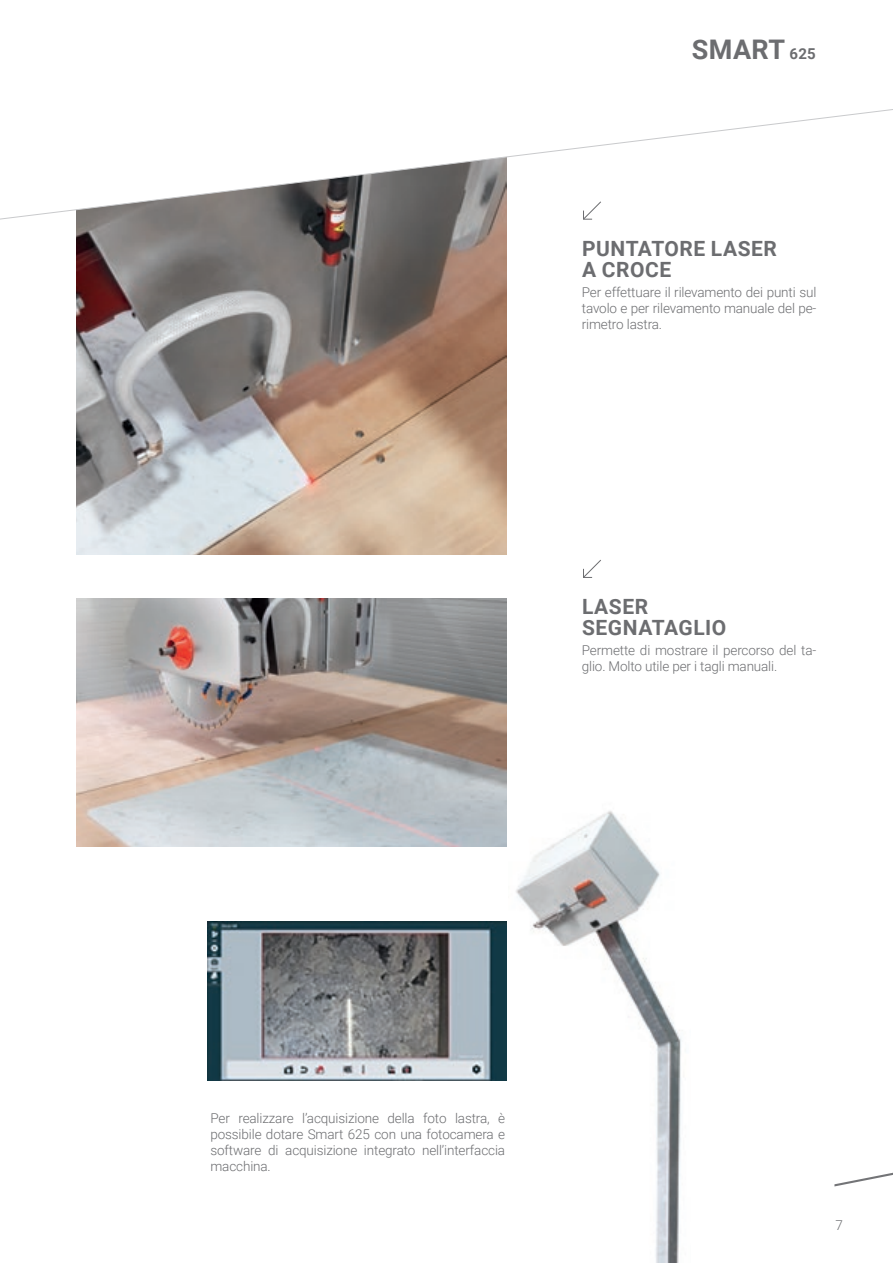
<style>
.page{position:relative;width:893px;height:1263px;background:#fff}
.page>*{position:absolute;margin:0;border:0;box-sizing:border-box;transform-origin:0 0}
.t1{font:700 27px "Roboto";letter-spacing:.015em;color:#6c6d70}
._4_TITOLINO_Grigio_1{font:700 21px "Roboto";letter-spacing:.025em;color:#6c6d70}
._5_TESTO_9_grigio{font:300 13.5px/16.2px "Roboto";letter-spacing:-.01em;color:#6c6d70;text-align:justify}
.s1{font-size:15px}
</style>
<div class="page">
<svg style="left:834px;top:1172px;width:59px;height:14px"></svg>
<img style="left:77px;top:332px;width:429px;height:223px">
<img style="left:77px;top:598px;width:429px;height:248px">
<svg style="left:0;top:109px;width:893px;height:223px"></svg>
<svg style="left:583px;top:201px;width:19px;height:19px"></svg>
<svg style="left:583px;top:559px;width:18px;height:19px"></svg>
<img style="left:516px;top:811px;width:166px;height:452px">
<img style="left:208px;top:922px;width:298px;height:158px">
<p class="t1" style="left:692px;top:30px;width:126px">SMART <span class="s1">625</span></p>
<p class="_4_TITOLINO_Grigio_1" style="left:582px;top:233px;width:196px">PUNTATORE LASER</p>
<p class="_4_TITOLINO_Grigio_1" style="left:582px;top:254px;width:90px">A CROCE</p>
<p class="_5_TESTO_9_grigio" style="left:582px;top:284px;width:236px">Per effettuare il rilevamento dei punti sul tavolo e per rilevamento manuale del pe&shy;rimetro lastra.</p>
<p class="_4_TITOLINO_Grigio_1" style="left:582px;top:592px;width:67px">LASER</p>
<p class="_4_TITOLINO_Grigio_1" style="left:582px;top:613px;width:146px">SEGNATAGLIO</p>
<p class="_5_TESTO_9_grigio" style="left:582px;top:642px;width:236px">Permette di mostrare il percorso del ta&shy;glio. Molto utile per i tagli manuali.</p>
<p class="_5_TESTO_9_grigio" style="left:210px;top:1109px;width:296px">Per realizzare l’acquisizione della foto lastra, è possibile dotare Smart 625 con una fotocamera e software di acquisizione integrato nell’interfaccia macchina.</p>
<p class="_5_TESTO_9_grigio" style="left:836px;top:1216px;width:9px">7</p>
</div>
